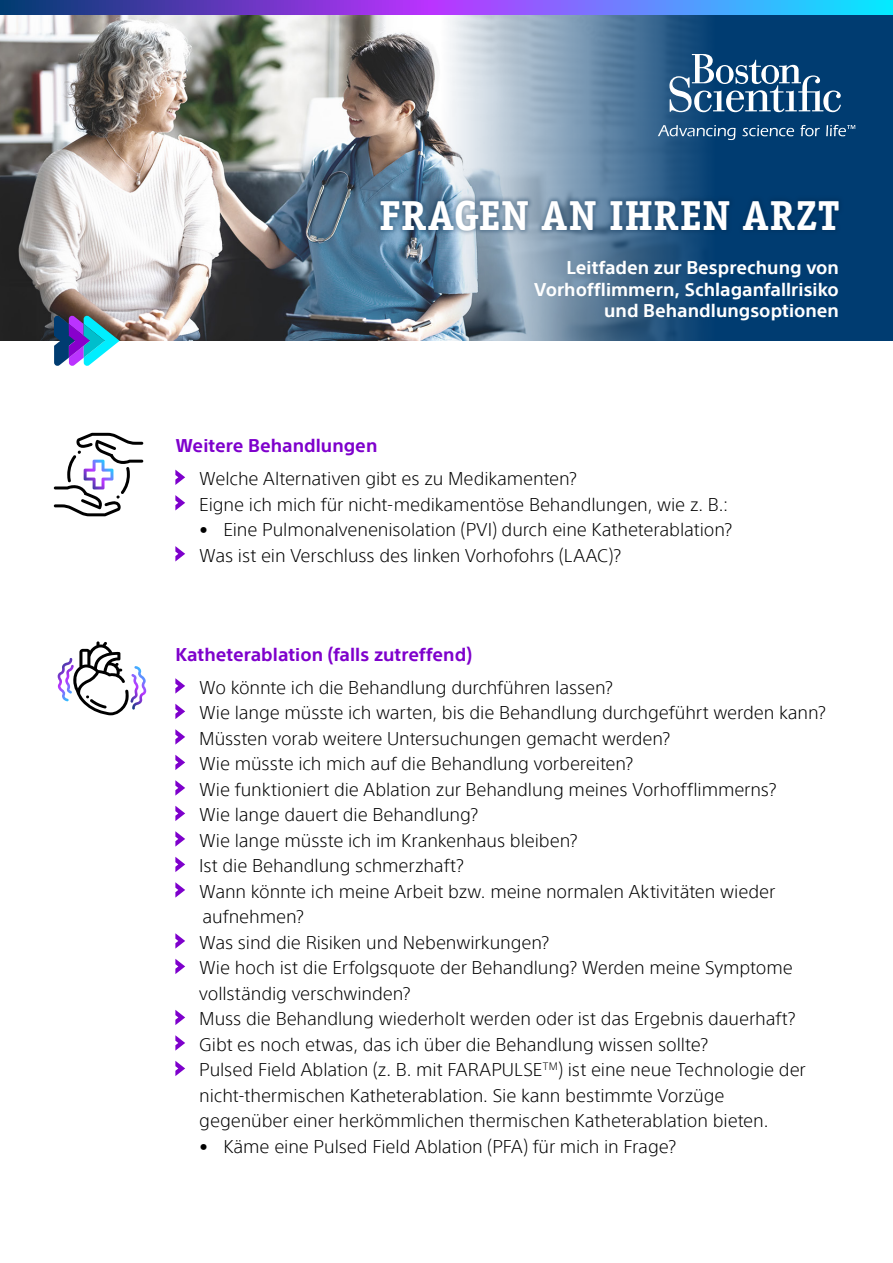
<style>
.page{position:relative;width:893px;height:1263px;background:#fff}
.page>*{position:absolute;margin:0;border:0;box-sizing:border-box;transform-origin:0 0}
.t1{font:700 42px "Officina Serif Std";color:#fff}
.t2{font:300 18px/25.5px "SST";letter-spacing:-.005em;color:#000}
.t3{font:700 18px/21.6px "SST";color:#fff;text-align:right}
.t4{font:700 18px "SST";letter-spacing:.005em;color:#7e00cc}
</style>
<div class="page">
<img style="left:0;top:15px;width:893px;height:325px">
<svg style="left:669px;top:54px;width:172px;height:58px"></svg>
<svg style="left:658px;top:125px;width:78px;height:15px"></svg>
<svg style="left:742px;top:125px;width:52px;height:11px"></svg>
<svg style="left:800px;top:125px;width:20px;height:11px"></svg>
<svg style="left:826px;top:125px;width:29px;height:11px"></svg>
<svg style="left:0;top:0;width:893px;height:15px;background:#5d65dc"></svg>
<svg style="left:175px;top:470px;width:10px;height:15px"></svg>
<svg style="left:175px;top:495px;width:10px;height:15px"></svg>
<svg style="left:175px;top:546px;width:10px;height:15px"></svg>
<svg style="left:175px;top:678px;width:10px;height:16px"></svg>
<svg style="left:175px;top:704px;width:10px;height:15px"></svg>
<svg style="left:175px;top:729px;width:10px;height:16px"></svg>
<svg style="left:175px;top:755px;width:10px;height:15px"></svg>
<svg style="left:175px;top:780px;width:10px;height:16px"></svg>
<svg style="left:175px;top:806px;width:10px;height:15px"></svg>
<svg style="left:175px;top:831px;width:10px;height:16px"></svg>
<svg style="left:175px;top:857px;width:10px;height:15px"></svg>
<svg style="left:175px;top:882px;width:10px;height:16px"></svg>
<svg style="left:175px;top:933px;width:10px;height:16px"></svg>
<svg style="left:175px;top:959px;width:10px;height:15px"></svg>
<svg style="left:175px;top:1010px;width:10px;height:15px"></svg>
<svg style="left:175px;top:1035px;width:10px;height:16px"></svg>
<svg style="left:175px;top:1061px;width:10px;height:15px"></svg>
<div style="left:375px;top:195px;width:469px;height:40px;background:#00294e;opacity:.31"></div>
<svg style="left:54px;top:433px;width:89px;height:83px"></svg>
<svg style="left:58px;top:641px;width:88px;height:74px"></svg>
<svg style="left:54px;top:315px;width:66px;height:51px;background:#5b88bc"></svg>
<p class="t1" style="left:379px;top:189px;width:462px">FRAGEN AN IHREN ARZT</p>
<p class="t3" style="left:534px;top:257px;width:306px">Leitfaden zur Besprechung von<br>Vorhofflimmern, Schlaganfallrisiko und Behandlungsoptionen</p>
<p class="t4" style="left:175px;top:435px;width:203px">Weitere Behandlungen</p>
<p class="t2" style="left:199px;top:466px;width:379px">Welche Alternativen gibt es zu Medikamenten?</p>
<p class="t2" style="left:199px;top:491px;width:531px">Eigne ich mich für nicht-medikamentöse Behandlungen, wie z. B.:</p>
<p class="t2" style="left:199px;top:517px;width:534px">• Eine Pulmonalvenenisolation (PVI) durch eine Katheterablation?</p>
<p class="t2" style="left:199px;top:542px;width:423px">Was ist ein Verschluss des linken Vorhofohrs (LAAC)?</p>
<p class="t4" style="left:175px;top:643px;width:298px">Katheterablation (falls zutreffend)</p>
<p class="t2" style="left:199px;top:674px;width:415px">Wo könnte ich die Behandlung durchführen lassen?</p>
<p class="t2" style="left:199px;top:700px;width:628px">Wie lange müsste ich warten, bis die Behandlung durchgeführt werden kann?</p>
<p class="t2" style="left:199px;top:725px;width:472px">Müssten vorab weitere Untersuchungen gemacht werden?</p>
<p class="t2" style="left:199px;top:751px;width:436px">Wie müsste ich mich auf die Behandlung vorbereiten?</p>
<p class="t2" style="left:199px;top:776px;width:579px">Wie funktioniert die Ablation zur Behandlung meines Vorhofflimmerns?</p>
<p class="t2" style="left:199px;top:802px;width:280px">Wie lange dauert die Behandlung?</p>
<p class="t2" style="left:199px;top:827px;width:380px">Wie lange müsste ich im Krankenhaus bleiben?</p>
<p class="t2" style="left:199px;top:853px;width:266px">Ist die Behandlung schmerzhaft?</p>
<p class="t2" style="left:199px;top:878px;width:577px">Wann könnte ich meine Arbeit bzw. meine normalen Aktivitäten wieder aufnehmen?</p>
<p class="t2" style="left:199px;top:929px;width:351px">Was sind die Risiken und Nebenwirkungen?</p>
<p class="t2" style="left:199px;top:955px;width:595px">Wie hoch ist die Erfolgsquote der Behandlung? Werden meine Symptome vollständig verschwinden?</p>
<p class="t2" style="left:199px;top:1006px;width:598px">Muss die Behandlung wiederholt werden oder ist das Ergebnis dauerhaft?</p>
<p class="t2" style="left:199px;top:1031px;width:510px">Gibt es noch etwas, das ich über die Behandlung wissen sollte?</p>
<p class="t2" style="left:199px;top:1057px;width:608px">Pulsed Field Ablation (z. B. mit FARAPULSE<sup>TM</sup>) ist eine neue Technologie der nicht-thermischen Katheterablation. Sie kann bestimmte Vorzüge gegenüber einer herkömmlichen thermischen Katheterablation bieten.</p>
<p class="t2" style="left:199px;top:1133px;width:478px">• Käme eine Pulsed Field Ablation (PFA) für mich in Frage?</p>
</div>
